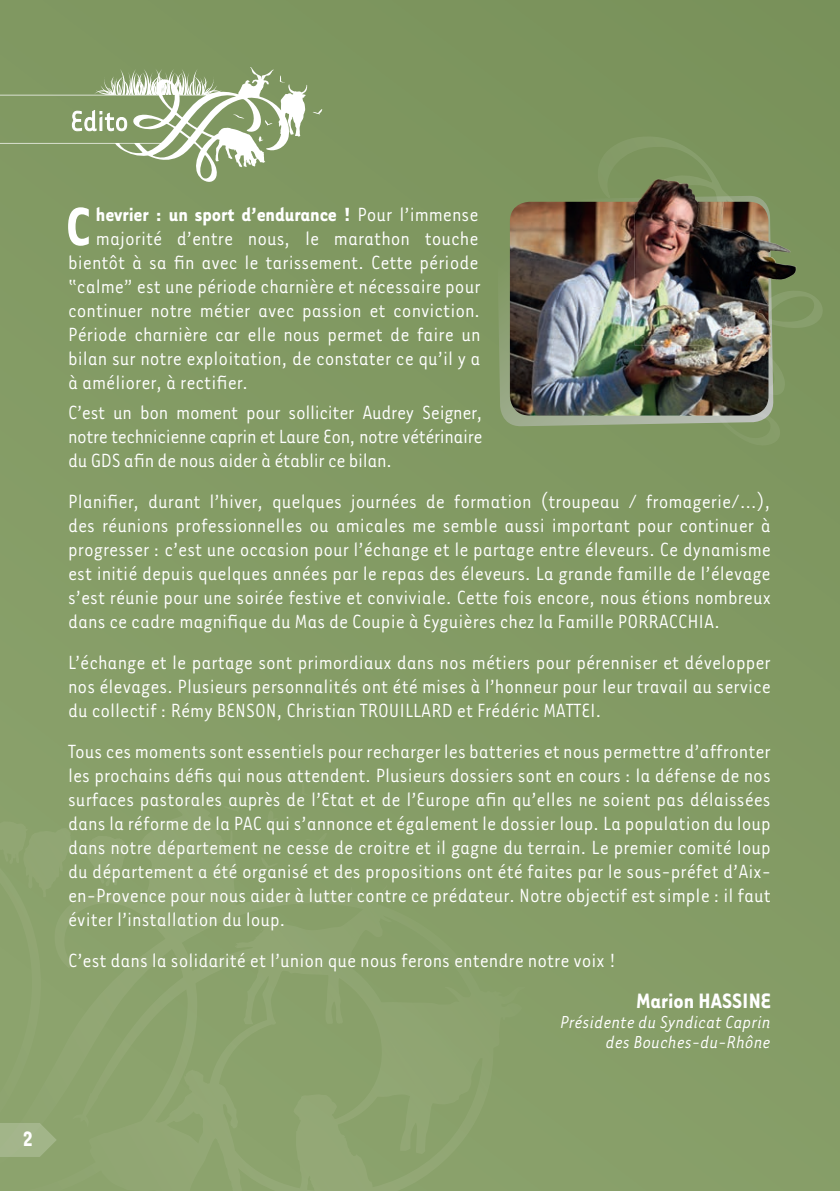
<style>
.page{position:relative;width:840px;height:1191px;background:#fff}
.page>*{position:absolute;margin:0;border:0;box-sizing:border-box;transform-origin:0 0}
.t1{font:700 62px "Tarzana Narrow";color:#fff}
.t2{font:700 24px "Tarzana Narrow";color:#fff}
.t3{font:700 24px "Tarzana Narrow";color:#fff}
.t4{font:22px/24px "Tarzana Narrow";color:#fff;text-align:justify}
.t5{font:700 22px "Tarzana Narrow";letter-spacing:-.005em;color:#fff}
.t6{font:italic 20px/20px "Tarzana Narrow";color:#fff;text-align:right}
.s1{font-weight:400}
</style>
<div class="page">
<div style="left:0;top:0;width:839px;height:1191px;background:#839b64"></div>
<svg style="left:0;top:67px;width:322px;height:115px"></svg>
<div style="left:0;top:771px;width:314px;height:402px;background:#8ba26d"></div>
<svg style="left:0;top:1123px;width:57px;height:34px;background:#9fb285"></svg>
<svg style="left:499px;top:311px;width:97px;height:115px"></svg>
<svg style="left:596px;top:415px;width:173px;height:10px"></svg>
<img style="left:509px;top:179px;width:287px;height:236px">
<p class="t3" style="left:22px;top:1123px;width:12px">2</p>
<h1 class="t1" style="left:65px;top:188px;width:26px">C</h1>
<p class="t5" style="left:96px;top:201px;width:384px">hevrier : un sport d’endurance ! <span class="s1">Pour l’immense</span></p>
<p class="t4" style="left:96px;top:226px;width:384px">majorité d’entre nous, le marathon touche</p>
<p class="t4" style="left:68px;top:250px;width:411px">bientôt à sa fin avec le tarissement. Cette période</p>
<p class="t4" style="left:68px;top:274px;width:414px">“calme” est une période charnière et nécessaire pour</p>
<p class="t4" style="left:68px;top:298px;width:413px">continuer notre métier avec passion et conviction.</p>
<p class="t4" style="left:68px;top:322px;width:413px">Période charnière car elle nous permet de faire un</p>
<p class="t4" style="left:68px;top:346px;width:414px">bilan sur notre exploitation, de constater ce qu’il y a</p>
<p class="t4" style="left:68px;top:370px;width:182px">à améliorer, à rectifier.</p>
<p class="t4" style="left:68px;top:399px;width:416px">C’est un bon moment pour solliciter Audrey Seigner, notre technicienne caprin et Laure Eon, notre vétérinaire du GDS afin de nous aider à établir ce bilan.</p>
<p class="t4" style="left:68px;top:488px;width:704px">Planifier, durant l’hiver, quelques journées de formation (troupeau / fromagerie/…), des réunions professionnelles ou amicales me semble aussi important pour continuer à progresser : c’est une occasion pour l’échange et le partage entre éleveurs. Ce dynamisme est initié depuis quelques années par le repas des éleveurs. La grande famille de l’élevage s’est réunie pour une soirée festive et conviviale. Cette fois encore, nous étions nombreux dans ce cadre magnifique du Mas de Coupie à Eyguières chez la Famille PORRACCHIA.</p>
<p class="t4" style="left:68px;top:649px;width:704px">L’échange et le partage sont primordiaux dans nos métiers pour pérenniser et développer nos élevages. Plusieurs personnalités ont été mises à l’honneur pour leur travail au service du collectif : Rémy BENSON, Christian TROUILLARD et Frédéric MATTEI.</p>
<p class="t4" style="left:68px;top:738px;width:704px">Tous ces moments sont essentiels pour recharger les batteries et nous permettre d’affronter les prochains défis qui nous attendent. Plusieurs dossiers sont en cours : la défense de nos surfaces pastorales auprès de l’Etat et de l’Europe afin qu’elles ne soient pas délaissées dans la réforme de la PAC qui s’annonce et également le dossier loup. La population du loup dans notre département ne cesse de croitre et il gagne du terrain. Le premier comité loup du département a été organisé et des propositions ont été faites par le sous-préfet d’Aix&shy;en-Provence pour nous aider à lutter contre ce prédateur. Notre objectif est simple : il faut éviter l’installation du loup.</p>
<p class="t4" style="left:68px;top:947px;width:549px">C’est dans la solidarité et l’union que nous ferons entendre notre voix !</p>
<p class="t2" style="left:636px;top:986px;width:136px">Marion HASSINE</p>
<p class="t6" style="left:560px;top:1011px;width:212px">Présidente du Syndicat Caprin des Bouches-du-Rhône</p>
</div>
